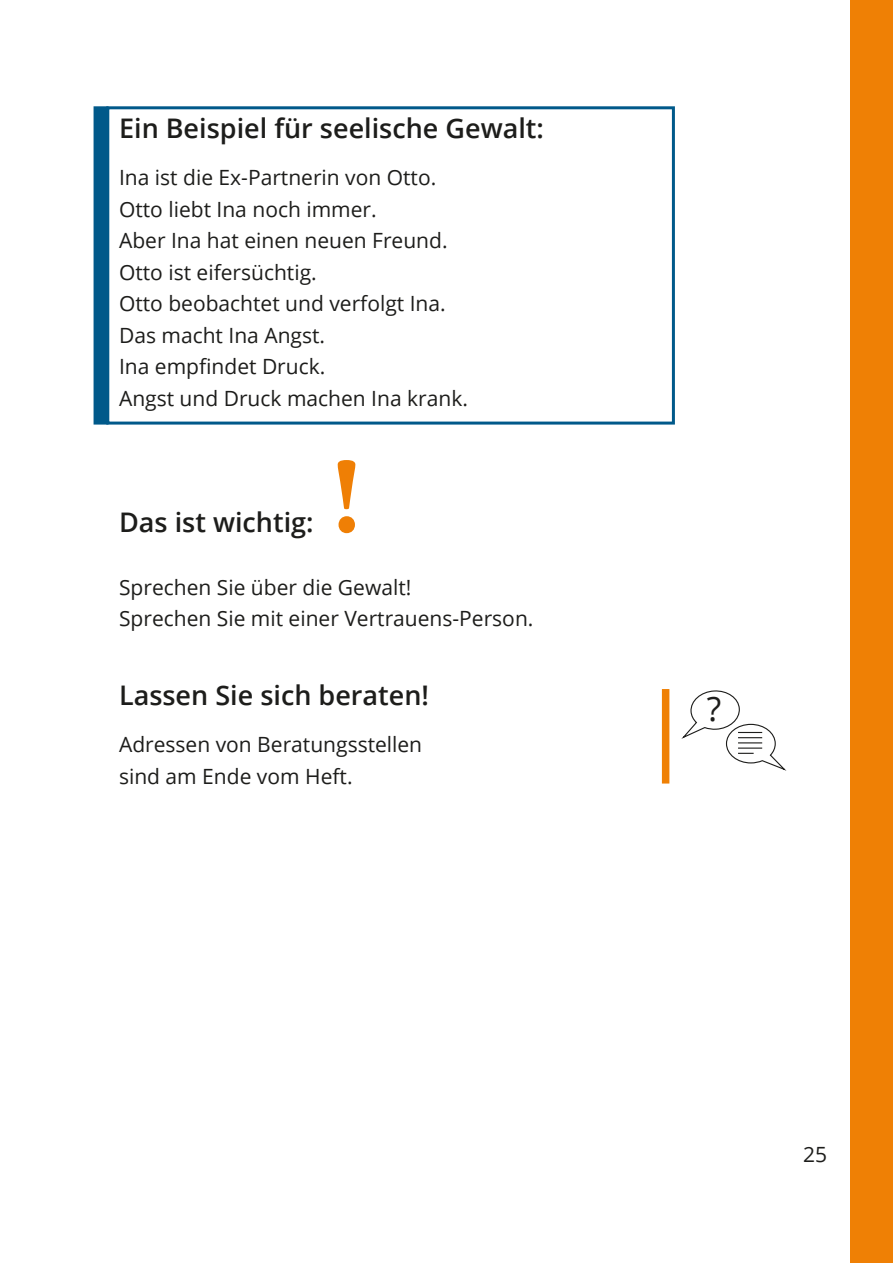
<style>
.page{position:relative;width:893px;height:1263px;background:#fff}
.page>*{position:absolute;margin:0;border:0;box-sizing:border-box;transform-origin:0 0}
.t1{font:700 108px "Minion Pro";color:#ef7f05}
.t2{font:33.75px "Open Sans";color:#1d1d1b}
.t3{font:600 27px "Open Sans";color:#1d1d1b}
.t4{font:21px/31.5px "Open Sans";color:#1d1d1b}
</style>
<div class="page">
<div style="left:662px;top:689px;width:7px;height:94px;background:#ef8005"></div>
<svg style="left:682px;top:690px;width:104px;height:81px"></svg>
<div style="left:94px;top:106px;width:15px;height:319px;background:#00598a"></div>
<div style="left:106px;top:106px;width:569px;height:319px;border:3px solid #00598a"></div>
<div style="left:850px;top:0;width:43px;height:1263px;background:#ef8005"></div>
<p class="t3" style="left:119px;top:109px;width:426px">Ein Beispiel für seelische Gewalt:</p>
<p class="t4" style="left:119px;top:161px;width:350px">Ina ist die Ex-Partnerin von Otto.<br>Otto liebt Ina noch immer.<br>Aber Ina hat einen neuen Freund.<br>Otto ist eifersüchtig.<br>Otto beobachtet und verfolgt Ina.<br>Das macht Ina Angst.<br>Ina empfindet Druck.<br>Angst und Druck machen Ina krank.</p>
<p class="t3" style="left:119px;top:503px;width:196px">Das ist wichtig:</p>
<h1 class="t1" style="left:331px;top:421px;width:32px">!</h1>
<p class="t4" style="left:119px;top:571px;width:416px">Sprechen Sie über die Gewalt!<br>Sprechen Sie mit einer Vertrauens-Person.</p>
<p class="t3" style="left:119px;top:676px;width:311px">Lassen Sie sich beraten!</p>
<p class="t4" style="left:119px;top:728px;width:305px">Adressen von Beratungsstellen sind am Ende vom Heft.</p>
<h2 class="t2" style="left:707px;top:685px;width:16px">?</h2>
<p class="t4" style="left:803px;top:1138px;width:26px">25</p>
</div>
